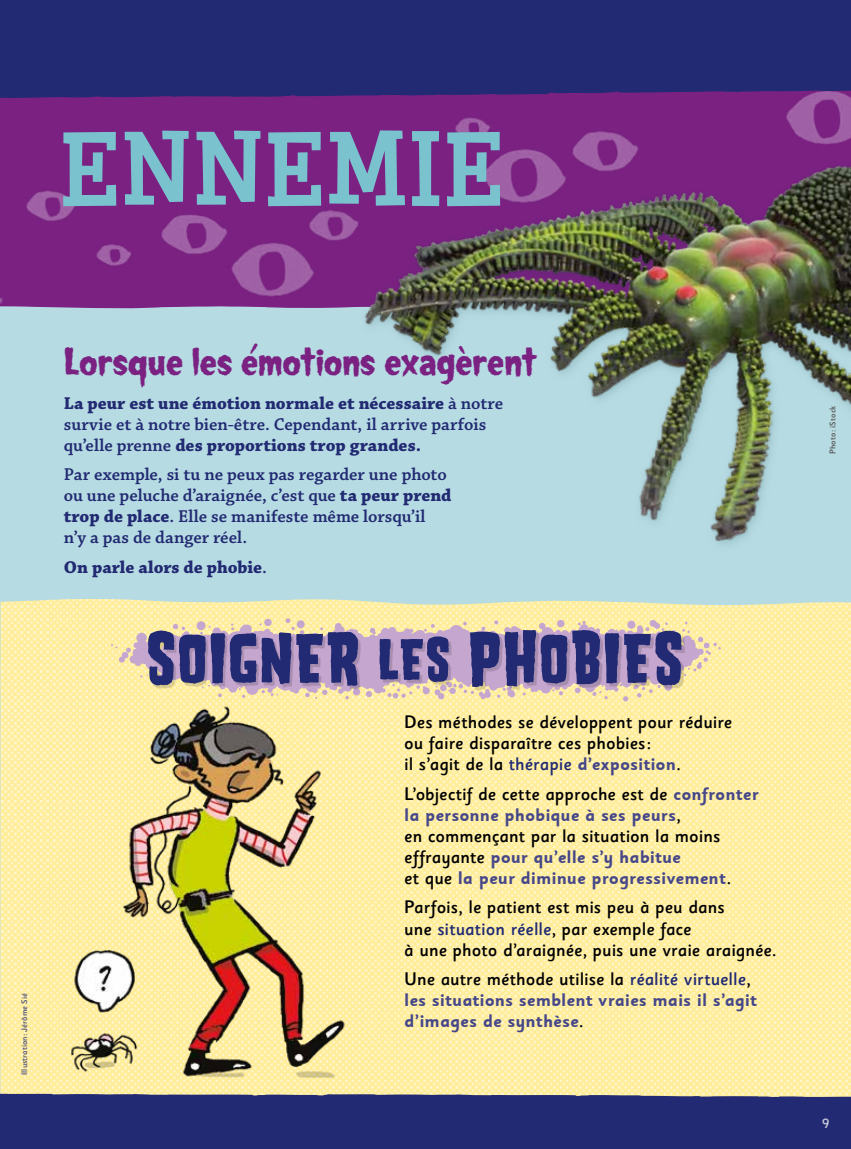
<style>
.page{position:relative;width:851px;height:1149px;background:#fff}
.page>*{position:absolute;margin:0;border:0;box-sizing:border-box;transform-origin:0 0}
.t1{font:800 106.5px "Fink";letter-spacing:.035em;color:#79c2ce}
.t2{font:72px "Monster Fonts Houseof Terror";letter-spacing:.015em;color:#212a72}
.t3{font:42px "Monster Fonts Spookhouse";letter-spacing:-.005em;color:#7a2182}
.t4{font:600 18px/21px "Chaparral Pro";color:#212a72}
.t5{font:700 18px/21px "Sassoon Sans";color:#464789}
.t6{font:500 18px/21px "Sassoon Sans";color:#000}
.t7{font:700 18px "Chaparral Pro";letter-spacing:-.005em;color:#212a72}
.t8{font:500 13.5px "Sassoon Sans";color:#fff}
.t9{font:500 8.25px "Sassoon Sans";letter-spacing:.005em;color:#212a72}
.t10{font:500 8.25px "Sassoon Sans";letter-spacing:.02em;color:#575756}
.s1{font-weight:700}
.s2{font-weight:600}
.s3{font-size:60px}
.s4{color:#212a72}
.s5{font-weight:700;color:#464789}
.s6{font-weight:500;color:#000}
.s7{font-weight:500;color:#212a72}
</style>
<div class="page">
<div style="left:0;top:0;width:850px;height:1148px;background:#b7dbe2"></div>
<img style="left:0;top:599px;width:850px;height:488px">
<svg style="left:315px;top:695px;width:12px;height:3px"></svg>
<div style="left:366px;top:690px;width:6px;height:7px;background:#c5a6cf;border-radius:50%"></div>
<svg style="left:345px;top:695px;width:4px;height:4px"></svg>
<svg style="left:557px;top:619px;width:7px;height:8px"></svg>
<div style="left:264px;top:618px;width:7px;height:8px;background:#c5a6cf;border-radius:50%"></div>
<svg style="left:285px;top:618px;width:19px;height:4px"></svg>
<div style="left:297px;top:620px;width:7px;height:8px;background:#c5a6cf;border-radius:50%"></div>
<svg style="left:578px;top:620px;width:7px;height:2px"></svg>
<svg style="left:645px;top:619px;width:30px;height:3px"></svg>
<svg style="left:497px;top:695px;width:18px;height:2px"></svg>
<svg style="left:130px;top:622px;width:573px;height:73px;background:#f0dcb0"></svg>
<svg style="left:682px;top:621px;width:38px;height:55px;background:#efdcaf"></svg>
<svg style="left:111px;top:644px;width:20px;height:18px"></svg>
<svg style="left:463px;top:621px;width:3px;height:4px"></svg>
<svg style="left:623px;top:690px;width:37px;height:11px"></svg>
<svg style="left:592px;top:690px;width:15px;height:9px"></svg>
<svg style="left:387px;top:690px;width:103px;height:9px"></svg>
<svg style="left:261px;top:690px;width:17px;height:5px"></svg>
<svg style="left:202px;top:690px;width:20px;height:7px"></svg>
<svg style="left:239px;top:690px;width:6px;height:7px"></svg>
<img style="left:0;top:106px;width:304px;height:203px">
<div style="left:0;top:0;width:850px;height:106px;background:#212a72"></div>
<svg style="left:0;top:1087px;width:850px;height:61px;background:#394077"></svg>
<img style="left:0;top:699px;width:404px;height:391px">
<div style="left:151px;top:632px;width:533px;height:58px;background:#000;opacity:.15"></div>
<img style="left:304px;top:35px;width:546px;height:510px">
<h1 class="t1" style="left:61px;top:103px;width:443px">ENNEMIE</h1>
<p class="t9" style="left:19px;top:1074px;width:83px;rotate:-90deg">Illustration: Jérôme Sié</p>
<h3 class="t3" style="left:64px;top:334px;width:475px">Lorsque les émotions exagèrent</h3>
<p class="t4" style="left:64px;top:393px;width:441px"><span class="s1">La peur est une émotion normale et nécessaire</span> à notre survie et à notre bien-être. Cependant, il arrive parfois qu’elle prenne <span class="s1">des proportions trop grandes.</span></p>
<p class="t4" style="left:64px;top:464px;width:389px">Par exemple, si tu ne peux pas regarder une photo ou une peluche d’araignée, c’est que <span class="s1">ta peur prend trop de place</span>. Elle se manifeste même lorsqu’il n’y a pas de danger réel.</p>
<p class="t7" style="left:64px;top:556px;width:205px">On parle alors de phobie<span class="s2">.</span></p>
<h2 class="t2" style="left:146px;top:610px;width:538px">SOIGNER <span class="s3">LES</span> PHOBIES</h2>
<p class="t6" style="left:404px;top:711px;width:329px">Des méthodes se développent pour réduire ou faire disparaître ces phobies:<br>il s’agit de la <span class="s4">thérapie</span> <span class="s5">d’exposition</span>.</p>
<p class="t5" style="left:404px;top:783px;width:356px"><span class="s6">L’objectif de cette approche est de</span> confronter la personne phobique à ses peurs<span class="s6">,<br>en commençant par la situation la moins effrayante</span> pour qu’elle s’y habitue<br><span class="s6">et que</span> la peur diminue progressivement<span class="s6">.</span></p>
<p class="t6" style="left:404px;top:896px;width:374px">Parfois, le patient est mis peu à peu dans<br>une <span class="s4">situation réelle</span>, par exemple face<br>à une photo d’araignée, puis une vraie araignée.</p>
<p class="t5" style="left:404px;top:968px;width:354px"><span class="s6">Une autre méthode utilise la</span> <span class="s7">réalité virtuelle</span><span class="s6">, </span>les situations semblent vraies mais il s’agit d’images de synthèse<span class="s6">.</span></p>
<p class="t10" style="left:827px;top:454px;width:51px;rotate:-90deg">Photo: iStock</p>
<p class="t8" style="left:822px;top:1114px;width:9px">9</p>
</div>
